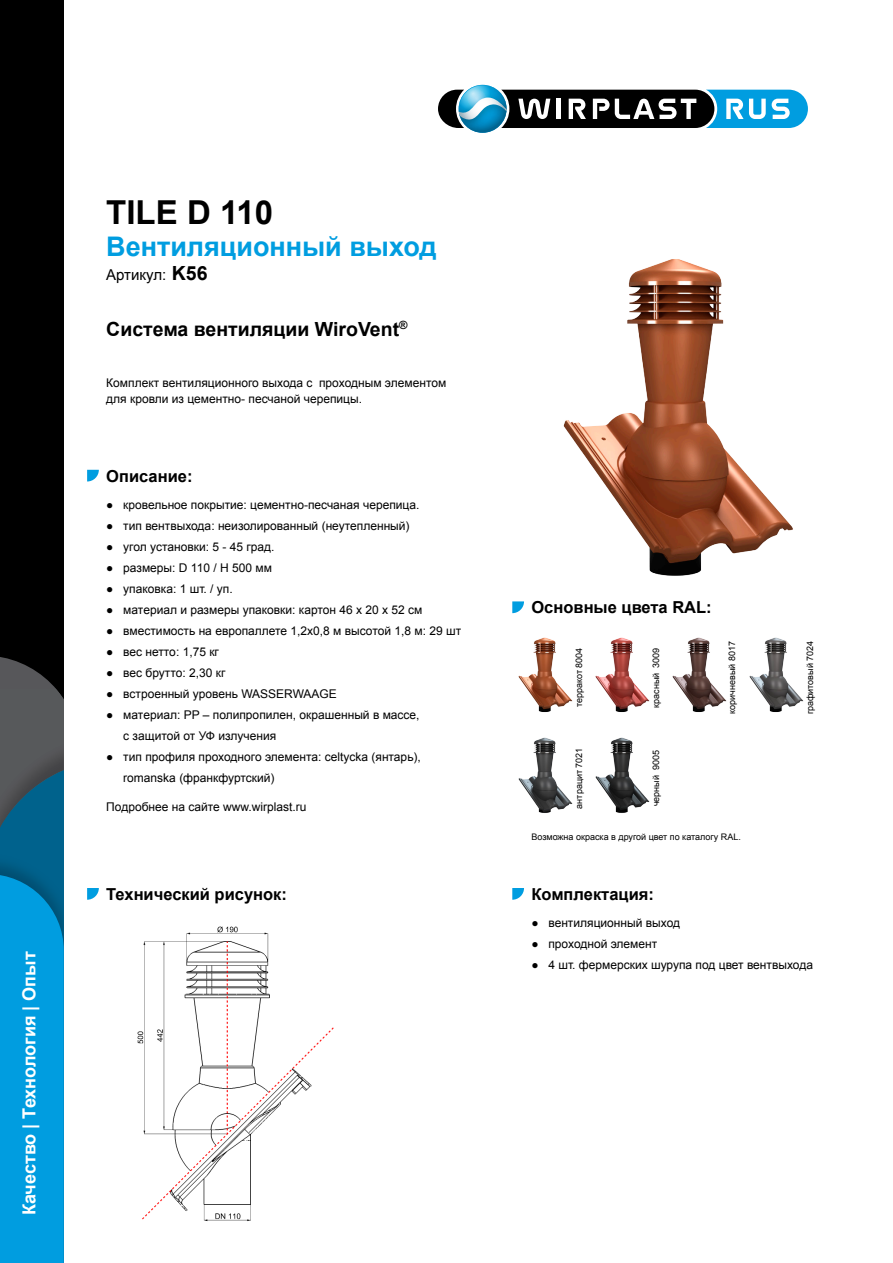
<style>
.page{position:relative;width:893px;height:1263px;background:#fff}
.page>*{position:absolute;margin:0;border:0;box-sizing:border-box;transform-origin:0 0}
.t1{font:700 33px "Arial";color:#000}
.t2{font:700 27px "Arial";color:#009de0}
.t3{font:700 19.5px "Arial";color:#000}
.t4{font:700 18px "Arial";color:#fff}
.t5{font:700 16.5px "Arial";color:#000}
.t6{font:15px "Arial";color:#000}
.t7{font:12px/21px "Arial";color:#000}
.t8{font:9px "Arial";color:#000}
.s1{font-weight:700;font-size:19.5px}
</style>
<div class="page">
<div style="left:0;top:0;width:64px;height:1263px;background:#000"></div>
<svg style="left:0;top:657px;width:64px;height:606px;background:#1180b0"></svg>
<img style="left:459px;top:85px;width:48px;height:48px">
<svg style="left:438px;top:90px;width:370px;height:38px"></svg>
<svg style="left:459px;top:85px;width:47px;height:47px;background:#47a8ce"></svg>
<svg style="left:512px;top:888px;width:12px;height:12px"></svg>
<img style="left:137px;top:926px;width:197px;height:295px">
<svg style="left:512px;top:601px;width:12px;height:12px"></svg>
<img style="left:563px;top:259px;width:230px;height:317px">
<img style="left:518px;top:637px;width:55px;height:75px">
<img style="left:595px;top:637px;width:55px;height:75px">
<img style="left:672px;top:637px;width:55px;height:75px">
<img style="left:749px;top:637px;width:55px;height:75px">
<img style="left:518px;top:737px;width:55px;height:76px">
<img style="left:595px;top:737px;width:55px;height:76px">
<svg style="left:87px;top:888px;width:12px;height:12px"></svg>
<svg style="left:87px;top:470px;width:12px;height:11px"></svg>
<h3 class="t4" style="left:16px;top:1215px;width:265px;rotate:-90deg">Качество | Технология | Опыт</h3>
<h1 class="t1" style="left:106px;top:189px;width:168px">TILE D 110</h1>
<h2 class="t2" style="left:106px;top:228px;width:332px">Вентиляционный выход</h2>
<p class="t6" style="left:106px;top:264px;width:103px">Артикул: <span class="s1">K56</span></p>
<h3 class="t3" style="left:106px;top:315px;width:303px">Система вентиляции WiroVent<sup>®</sup></h3>
<p class="t7" style="left:106px;top:374px;width:341px;line-height:16.5px">Комплект вентиляционного выхода с проходным элементом для кровли из цементно- песчаной черепицы.</p>
<h3 class="t5" style="left:106px;top:464px;width:88px">Описание:</h3>
<p class="t7" style="left:106px;top:494px;width:315px">● кровельное покрытие: цементно-песчаная черепица.</p>
<p class="t7" style="left:106px;top:515px;width:305px">● тип вентвыхода: неизолированный (неутепленный)</p>
<p class="t7" style="left:106px;top:536px;width:170px">● угол установки: 5 - 45 град.</p>
<p class="t7" style="left:106px;top:557px;width:167px">● размеры: D 110 / H 500 мм</p>
<p class="t7" style="left:106px;top:578px;width:128px">● упаковка: 1 шт. / уп.</p>
<p class="t7" style="left:106px;top:599px;width:318px">● материал и размеры упаковки: картон 46 x 20 x 52 см</p>
<p class="t7" style="left:106px;top:620px;width:356px">● вместимость на европаллете 1,2х0,8 м высотой 1,8 м: 29 шт</p>
<p class="t7" style="left:106px;top:641px;width:114px">● вес нетто: 1,75 кг</p>
<p class="t7" style="left:106px;top:662px;width:121px">● вес брутто: 2,30 кг</p>
<p class="t7" style="left:106px;top:683px;width:232px">● встроенный уровень WASSERWAAGE</p>
<p class="t7" style="left:123px;top:704px;width:298px;text-indent:-17px">● материал: PP – полипропилен, окрашенный в массе, с защитой от УФ излучения</p>
<p class="t7" style="left:123px;top:746px;width:299px;text-indent:-17px">● тип профиля проходного элемента: celtycka (янтарь), romanska (франкфуртский)</p>
<p class="t7" style="left:106px;top:796px;width:202px">Подробнее на сайте www.wirplast.ru</p>
<h3 class="t5" style="left:106px;top:882px;width:182px">Технический рисунок:</h3>
<h3 class="t5" style="left:531px;top:596px;width:182px">Основные цвета RAL:</h3>
<p class="t8" style="left:573px;top:707px;width:61px;rotate:-90deg">терракот 8004</p>
<p class="t8" style="left:650px;top:707px;width:61px;rotate:-90deg">красный 3009</p>
<p class="t8" style="left:726px;top:714px;width:74px;rotate:-90deg">коричневый 8017</p>
<p class="t8" style="left:804px;top:714px;width:75px;rotate:-90deg">графитовый 7024</p>
<p class="t8" style="left:573px;top:808px;width:62px;rotate:-90deg">антрацит 7021</p>
<p class="t8" style="left:650px;top:806px;width:58px;rotate:-90deg">черный 9005</p>
<p class="t8" style="left:531px;top:830px;width:211px">Возможна окраска в другой цвет по каталогу RAL.</p>
<h3 class="t5" style="left:531px;top:882px;width:124px">Комплектация:</h3>
<p class="t7" style="left:531px;top:912px;width:150px">● вентиляционный выход</p>
<p class="t7" style="left:531px;top:933px;width:127px">● проходной элемент</p>
<p class="t7" style="left:531px;top:954px;width:283px">● 4 шт. фермерских шурупа под цвет вентвыхода</p>
</div>
